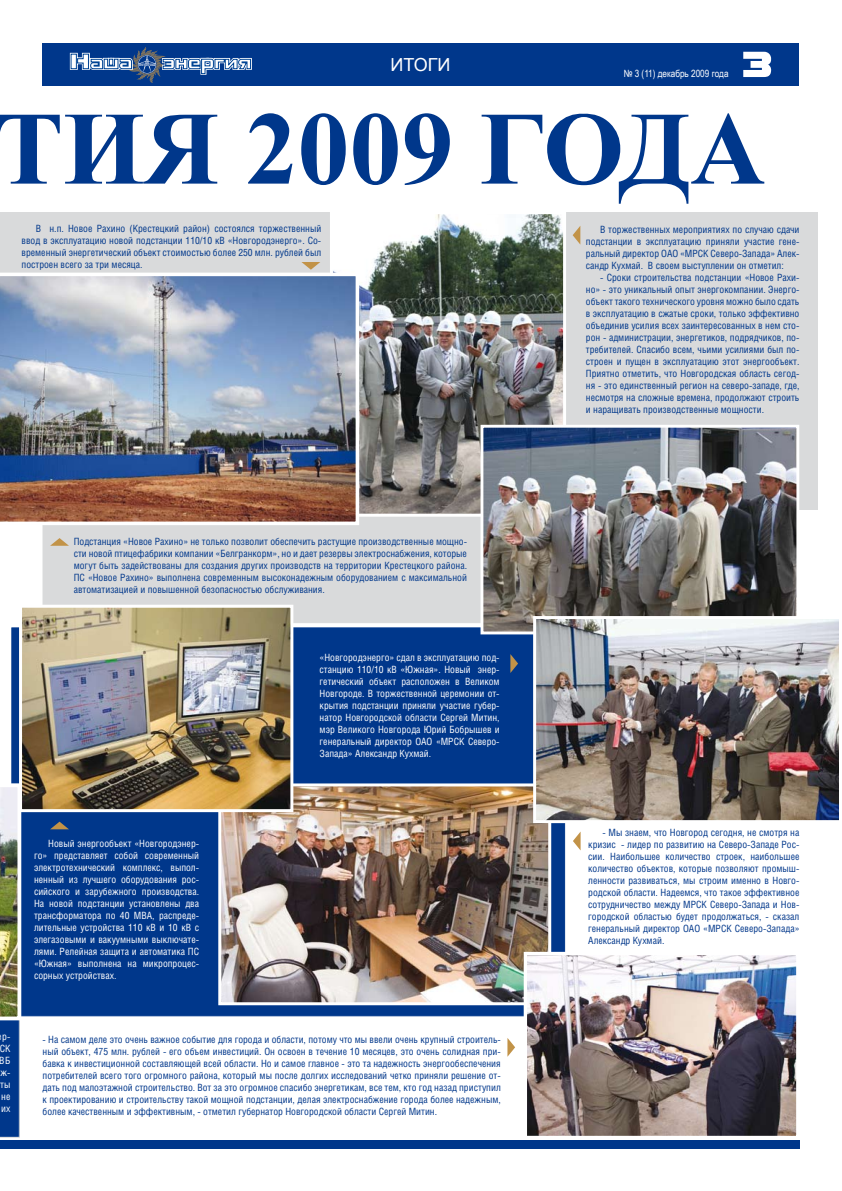
<style>
.page{position:relative;width:842px;height:1191px;background:#fff}
.page>*{position:absolute;margin:0;border:0;box-sizing:border-box;transform-origin:0 0}
.t1{font:700 104px "Times New Roman";color:#00378b}
.t2{font:18px "Arial";color:#fff}
.t3{font:10px/12px "Helios Cond";color:#00378b;text-align:justify}
.t4{font:10px/12px "Helios Cond C";color:#00378b;text-align:justify}
.t5{font:10px/12px "Helios Cond";color:#fff;text-align:justify}
.t6{font:10px "Arial Narrow";color:#fff}
</style>
<div class="page">
<div style="left:11px;top:627px;width:554px;height:389px;background:#00378b;border:1px solid #00378b"></div>
<div style="left:0;top:212px;width:817px;height:297px;background:#d9dadb"></div>
<div style="left:43px;top:413px;width:490px;height:210px;background:#d9dadb"></div>
<div style="left:43px;top:43px;width:756px;height:42px;background:#00378b"></div>
<svg style="left:743px;top:52px;width:28px;height:25px"></svg>
<svg style="left:69px;top:47px;width:183px;height:36px"></svg>
<div style="left:0;top:1140px;width:799px;height:8px;background:#00378b"></div>
<svg style="left:301px;top:262px;width:19px;height:8px"></svg>
<img style="left:334px;top:215px;width:228px;height:297px">
<div style="left:330px;top:211px;width:236px;height:305px;border:3px solid #fff"></div>
<img style="left:0;top:273px;width:359px;height:252px">
<img style="left:0;top:783px;width:21px;height:354px">
<img style="left:484px;top:429px;width:311px;height:201px">
<div style="left:480px;top:425px;width:319px;height:209px;border:3px solid #fff"></div>
<img style="left:222px;top:787px;width:325px;height:214px">
<div style="left:218px;top:783px;width:333px;height:222px;border:3px solid #fff"></div>
<img style="left:528px;top:955px;width:267px;height:180px">
<div style="left:524px;top:951px;width:275px;height:188px;border:3px solid #fff"></div>
<img style="left:537px;top:620px;width:301px;height:199px">
<div style="left:533px;top:616px;width:309px;height:207px;border:3px solid #fff"></div>
<svg style="left:573px;top:226px;width:7px;height:18px"></svg>
<svg style="left:50px;top:538px;width:19px;height:8px"></svg>
<svg style="left:510px;top:654px;width:8px;height:19px"></svg>
<svg style="left:50px;top:821px;width:19px;height:8px"></svg>
<svg style="left:573px;top:831px;width:8px;height:19px"></svg>
<img style="left:23px;top:609px;width:266px;height:199px">
<div style="left:19px;top:605px;width:274px;height:207px;border:3px solid #fff"></div>
<h2 class="t2" style="left:391px;top:53px;width:61px">ИТОГИ</h2>
<p class="t6" style="left:624px;top:66px;width:106px">№ 3 (11) декабрь 2009 года</p>
<h1 class="t1" style="left:-6px;top:77px;width:773px">ТИЯ 2009 ГОДА</h1>
<p class="t3" style="left:22px;top:222px;width:301px;text-indent:14px">В н.п. Новое Рахино (Крестецкий район) состоялся торжественный ввод в эксплуатацию новой подстанции 110/10 кВ «Новгородэнерго». Со&shy;временный энергетический объект стоимостью более 250 млн. рублей был построен всего за три месяца.</p>
<p class="t3" style="left:586px;top:223px;width:215px;text-indent:14px">В торжественных мероприятиях по случаю сдачи подстанции в эксплуатацию приняли участие гене&shy;ральный директор ОАО «МРСК Северо-Запада» Алек&shy;сандр Кухмай. В своем выступлении он отметил:</p>
<p class="t3" style="left:586px;top:271px;width:215px;text-indent:14px">- Сроки строительства подстанции «Новое Рахи&shy;но» - это уникальный опыт энергокомпании. Энерго&shy;объект такого технического уровня можно было сдать в эксплуатацию в сжатые сроки, только эффективно объединив усилия всех заинтересованных в нем сто&shy;рон - администрации, энергетиков, подрядчиков, по&shy;требителей. Спасибо всем, чьими усилиями был по&shy;строен и пущен в эксплуатацию этот энергообъект.<br>Приятно отметить, что Новгородская область сегод&shy;ня - это единственный регион на северо-западе, где, несмотря на сложные времена, продолжают строить и наращивать производственные мощности.</p>
<p class="t3" style="left:74px;top:535px;width:395px">Подстанция «Новое Рахино» не только позволит обеспечить растущие производственные мощно&shy;сти новой птицефабрики компании «Белгранкорм», но и дает резервы электроснабжения, которые могут быть задействованы для создания других производств на территории Крестецкого района.<br>ПС «Новое Рахино» выполнена современным высоконадежным оборудованием с максимальной автоматизацией и повышенной безопасностью обслуживания.</p>
<p class="t5" style="left:320px;top:651px;width:181px">«Новгородэнерго» сдал в эксплуатацию под&shy;станцию 110/10 кВ «Южная». Новый энер&shy;гетический объект расположен в Великом Новгороде. В торжественной церемонии от&shy;крытия подстанции приняли участие губер&shy;натор Новгородской области Сергей Митин, мэр Великого Новгорода Юрий Бобрышев и генеральный директор ОАО «МРСК Северо-Запада» Александр Кухмай.</p>
<p class="t5" style="left:-2px;top:1029px;width:14px">ер-СК ВБ ж&shy;ты не их</p>
<p class="t5" style="left:34px;top:836px;width:167px;text-indent:14px">Новый энергообъект «Новгородэнер&shy;го» представляет собой современный электротехнический комплекс, выпол&shy;ненный из лучшего оборудования рос&shy;сийского и зарубежного производства.<br>На новой подстанции установлены два трансформатора по 40 МВА, распреде&shy;лительные устройства 110 кВ и 10 кВ с элегазовыми и вакуумными выключате&shy;лями. Релейная защита и автоматика ПС «Южная» выполнена на микропроцес&shy;сорных устройствах.</p>
<p class="t4" style="left:43px;top:1033px;width:460px">- На самом деле это очень важное событие для города и области, потому что мы ввели очень крупный строитель&shy;ный объект, 475 млн. рублей - его объем инвестиций. Он освоен в течение 10 месяцев, это очень солидная при&shy;бавка к инвестиционной составляющей всей области. Но и самое главное - это та надежность энергообеспечения потребителей всего того огромного района, который мы после долгих исследований четко приняли решение от&shy;дать под малоэтажной строительство. Вот за это огромное спасибо энергетикам, все тем, кто год назад приступил к проектированию и строительству такой мощной подстанции, делая электроснабжение города более надежным, более качественным и эффективным, - отметил губернатор Новгородской области Сергей Митин.</p>
<p class="t4" style="left:588px;top:826px;width:213px;text-indent:14px">- Мы знаем, что Новгород сегодня, не смотря на кризис - лидер по развитию на Северо-Западе Рос&shy;сии. Наибольшее количество строек, наибольшее количество объектов, которые позволяют промыш&shy;ленности развиваться, мы строим именно в Новго&shy;родской области. Надеемся, что такое эффективное сотрудничество между МРСК Северо-Запада и Нов&shy;городской областью будет продолжаться, - сказал генеральный директор ОАО «МРСК Северо-Запада» Александр Кухмай.</p>
</div>
